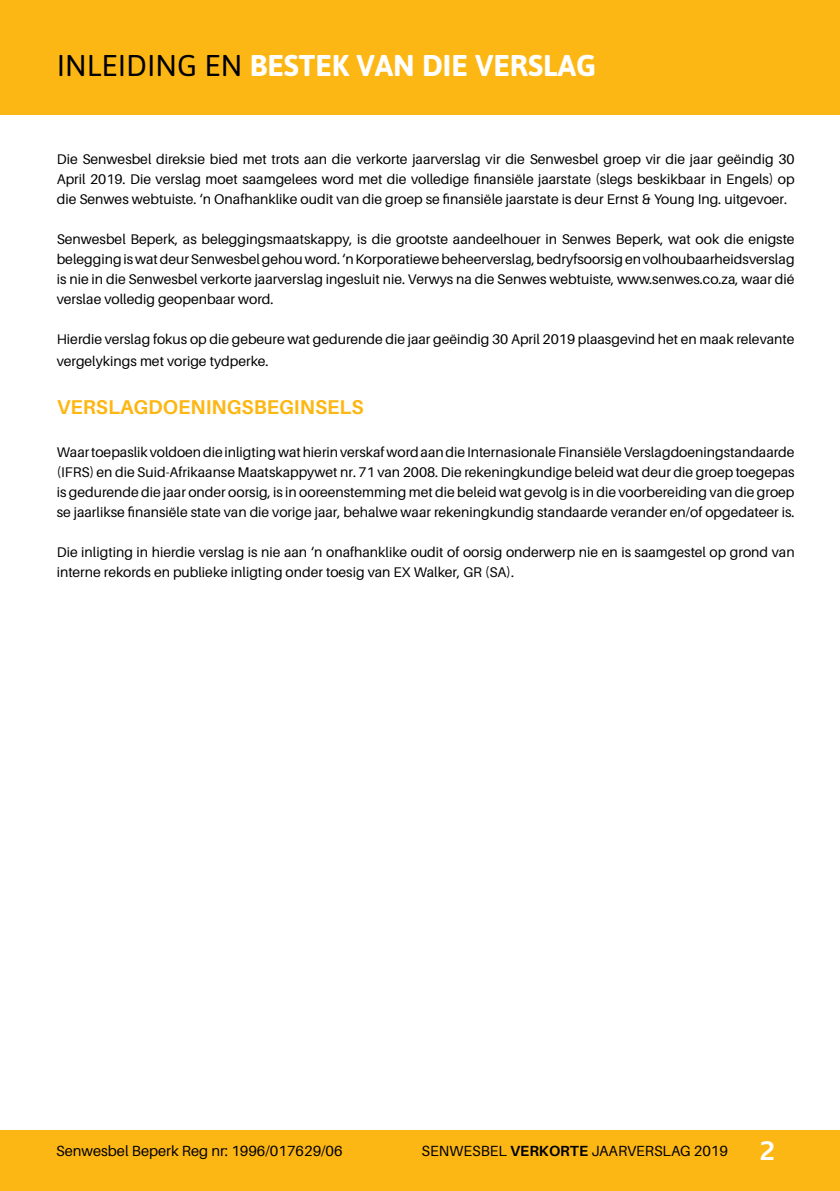
<style>
.page{position:relative;width:840px;height:1191px;background:#fff}
.page>*{position:absolute;margin:0;border:0;box-sizing:border-box;transform-origin:0 0}
.Heading_1{font:700 30px "Asap";color:#fff}
.t1{font:700 25.2px "Bw Mitga";color:#fff}
.Heading_1-2{font:700 20px "Aileron";color:#fdb714}
.t2{font:14.6px "Aileron";color:#000}
.Main_Text_Style{font:14px/20px "Aileron";color:#000;text-align:justify}
.s1{font-weight:400;color:#000}
.s2{font-weight:700}
</style>
<div class="page">
<div style="left:0;top:1130px;width:839px;height:61px;background:#fdb714"></div>
<div style="left:0;top:0;width:839px;height:115px;background:#fdb714"></div>
<p class="Heading_1" style="left:57px;top:45px;width:541px"><span class="s1">INLEIDING EN</span> BESTEK VAN DIE VERSLAG</p>
<p class="Main_Text_Style" style="left:57px;top:149px;width:739px">Die Senwesbel direksie bied met trots aan die verkorte jaarverslag vir die Senwesbel groep vir die jaar geëindig 30<br>April 2019. Die verslag moet saamgelees word met die volledige finansiële jaarstate (slegs beskikbaar in Engels) op die Senwes webtuiste. ‘n Onafhanklike oudit van die groep se finansiële jaarstate is deur Ernst &amp; Young Ing. uitgevoer.</p>
<p class="Main_Text_Style" style="left:57px;top:229px;width:739px">Senwesbel Beperk, as beleggingsmaatskappy, is die grootste aandeelhouer in Senwes Beperk, wat ook die enigste belegging is wat deur Senwesbel gehou word. ‘n Korporatiewe beheerverslag, bedryfsoorsig en volhoubaarheidsverslag is nie in die Senwesbel verkorte jaarverslag ingesluit nie. Verwys na die Senwes webtuiste, www.senwes.co.za, waar dié verslae volledig geopenbaar word.</p>
<p class="Main_Text_Style" style="left:57px;top:328px;width:738px;line-height:22px">Hierdie verslag fokus op die gebeure wat gedurende die jaar geëindig 30 April 2019 plaasgevind het en maak relevante vergelykings met vorige tydperke.</p>
<p class="Heading_1-2" style="left:57px;top:396px;width:308px">VERSLAGDOENINGSBEGINSELS</p>
<p class="Main_Text_Style" style="left:57px;top:442px;width:739px">Waar toepaslik voldoen die inligting wat hierin verskaf word aan die Internasionale Finansiële Verslagdoeningstandaarde (IFRS) en die Suid-Afrikaanse Maatskappywet nr. 71 van 2008. Die rekeningkundige beleid wat deur die groep toegepas is gedurende die jaar onder oorsig, is in ooreenstemming met die beleid wat gevolg is in die voorbereiding van die groep se jaarlikse finansiële state van die vorige jaar, behalwe waar rekeningkundig standaarde verander en/of opgedateer is.</p>
<p class="Main_Text_Style" style="left:57px;top:542px;width:739px">Die inligting in hierdie verslag is nie aan ‘n onafhanklike oudit of oorsig onderwerp nie en is saamgestel op grond van interne rekords en publieke inligting onder toesig van EX Walker, GR (SA).</p>
<p class="t2" style="left:56px;top:1142px;width:288px">Senwesbel Beperk Reg nr: 1996/017629/06</p>
<p class="t2" style="left:421px;top:1142px;width:308px">SENWESBEL <span class="s2">VERKORTE</span> JAARVERSLAG 2019</p>
<h2 class="t1" style="left:759px;top:1133px;width:17px">2</h2>
</div>
